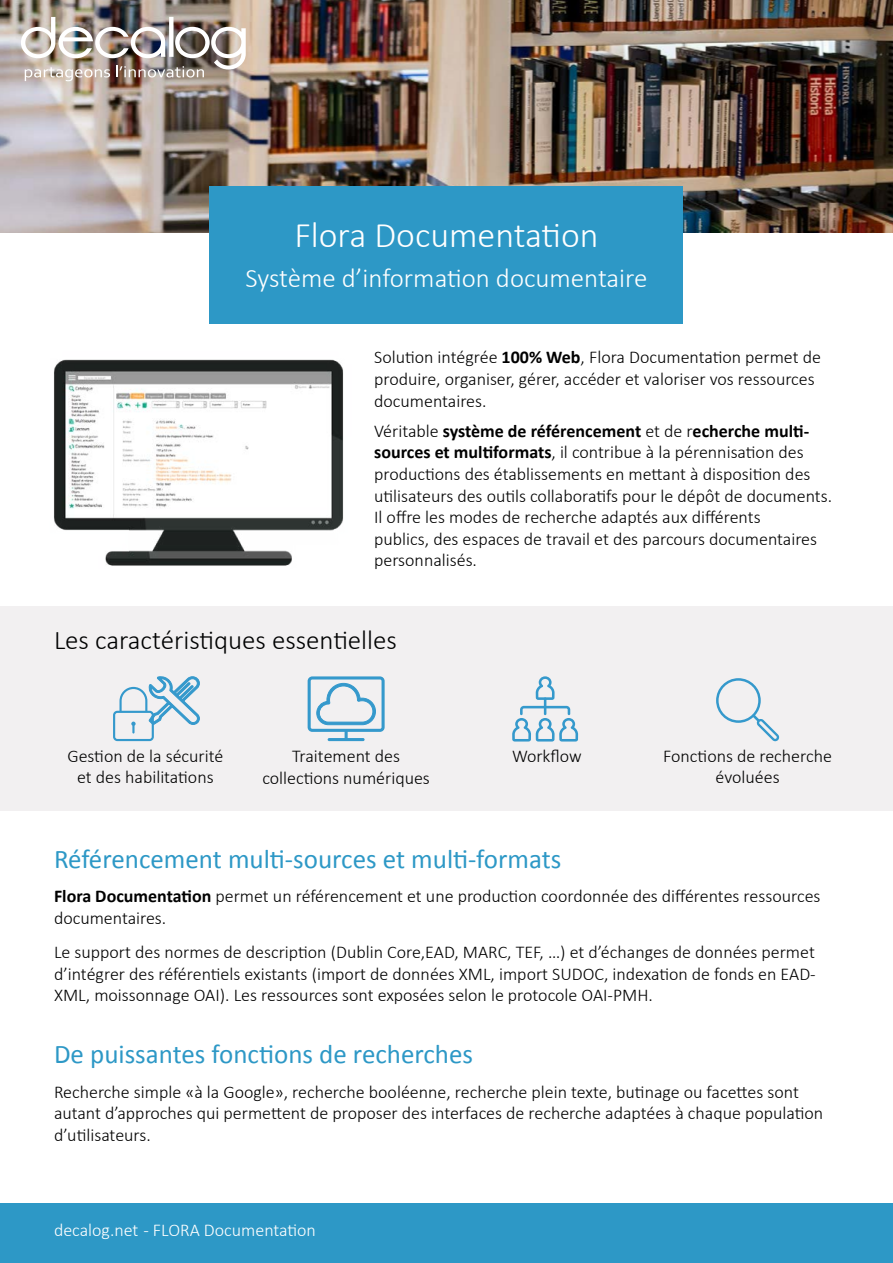
<style>
.page{position:relative;width:893px;height:1263px;background:#fff}
.page>*{position:absolute;margin:0;border:0;box-sizing:border-box;transform-origin:0 0}
.t1{font:300 36px "Calibri";color:#fff}
.t2{font:27px "Calibri";color:#2d98c6}
.t3{font:300 27px "Calibri";color:#fff}
.t4{font:300 27px "Calibri";color:#000101}
.t5{font:300 18px/21.6px "Calibri";color:#000}
.t6{font:300 18px "Calibri";color:#fff}
.s1{font-weight:700}
</style>
<div class="page">
<img style="left:0;top:0;width:893px;height:233px">
<div style="left:0;top:607px;width:893px;height:204px;background:#f2f0f1"></div>
<div style="left:0;top:1203px;width:893px;height:60px;background:#2d98c6"></div>
<div style="left:210px;top:186px;width:473px;height:137px;background:#2d98c6"></div>
<svg style="left:308px;top:676px;width:77px;height:65px"></svg>
<img style="left:21px;top:17px;width:225px;height:64px">
<img style="left:54px;top:359px;width:290px;height:207px">
<svg style="left:716px;top:678px;width:63px;height:63px"></svg>
<svg style="left:512px;top:676px;width:66px;height:65px"></svg>
<svg style="left:113px;top:676px;width:87px;height:65px"></svg>
<h1 class="t1" style="left:294px;top:212px;width:306px">Flora Documentation</h1>
<h2 class="t3" style="left:246px;top:261px;width:403px">Système d’information documentaire</h2>
<p class="t5" style="left:374px;top:346px;width:448px">Solution intégrée <span class="s1">100% Web</span>, Flora Documentation permet de produire, organiser, gérer, accéder et valoriser vos ressources documentaires.</p>
<p class="t5" style="left:374px;top:420px;width:459px">Véritable <span class="s1">système de référencement</span> et de r<span class="s1">echerche multi&shy;sources et multiformats</span>, il contribue à la pérennisation des productions des établissements en mettant à disposition des utilisateurs des outils collaboratifs pour le dépôt de documents.<br>Il offre les modes de recherche adaptés aux différents<br>publics, des espaces de travail et des parcours documentaires personnalisés.</p>
<h2 class="t4" style="left:54px;top:623px;width:345px">Les caractéristiques essentielles</h2>
<p class="t5" style="left:67px;top:745px;width:157px;text-align:center">Gestion de la sécurité et des habilitations</p>
<p class="t5" style="left:292px;top:745px;width:109px">Traitement des</p>
<p class="t5" style="left:512px;top:745px;width:71px">Workflow</p>
<p class="t5" style="left:262px;top:767px;width:169px">collections numériques</p>
<p class="t5" style="left:663px;top:745px;width:170px;text-align:center">Fonctions de recherche évoluées</p>
<h2 class="t2" style="left:54px;top:841px;width:509px">Référencement multi-sources et multi-formats</h2>
<p class="t5" style="left:54px;top:885px;width:768px"><span class="s1">Flora Documentation</span> permet un référencement et une production coordonnée des différentes ressources documentaires.</p>
<p class="t5" style="left:54px;top:941px;width:763px;text-align:justify">Le support des normes de description (Dublin Core,EAD, MARC, TEF, …) et d’échanges de données permet d’intégrer des référentiels existants (import de données XML, import SUDOC, indexation de fonds en EAD-XML, moissonnage OAI). Les ressources sont exposées selon le protocole OAI-PMH.</p>
<h2 class="t2" style="left:54px;top:1037px;width:421px">De puissantes fonctions de recherches</h2>
<p class="t5" style="left:54px;top:1081px;width:771px">Recherche simple «à la Google», recherche booléenne, recherche plein texte, butinage ou facettes sont autant d’approches qui permettent de proposer des interfaces de recherche adaptées à chaque population d’utilisateurs.</p>
<p class="t6" style="left:54px;top:1219px;width:263px">decalog.net - FLORA Documentation</p>
</div>
